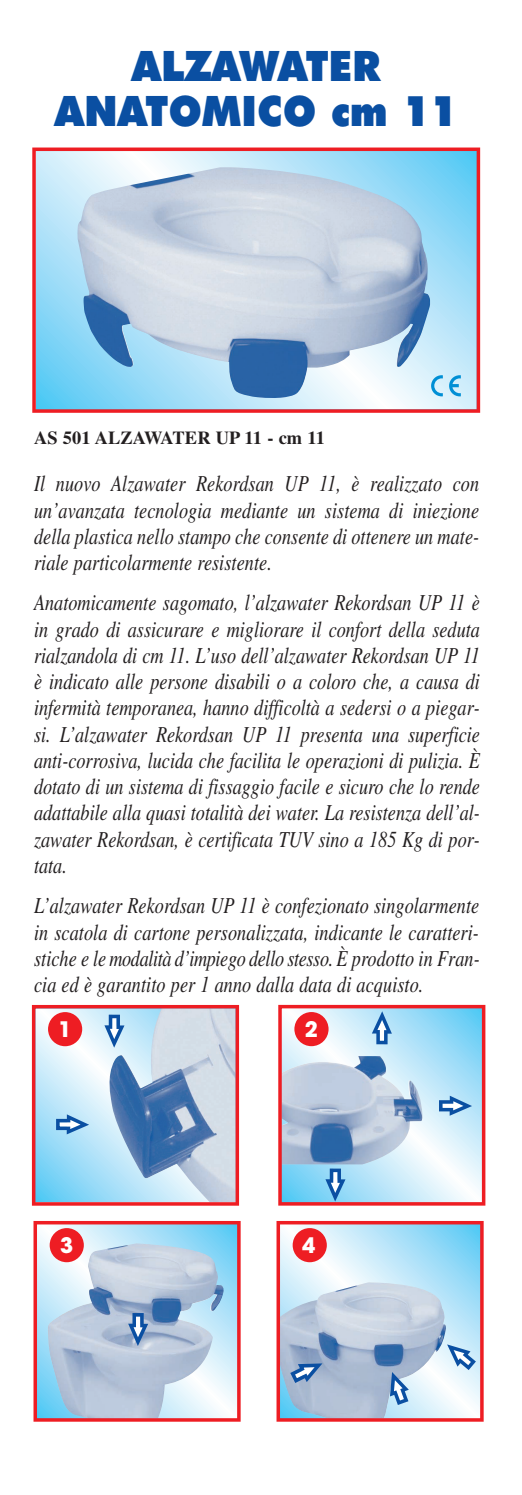
<style>
.page{position:relative;width:522px;height:1495px;background:#fff}
.page>*{position:absolute;margin:0;border:0;box-sizing:border-box;transform-origin:0 0}
.t1{font:900 42px/45.5px "Futura BT";color:#0a4fa2;text-align:center;scale:.95 1}
.t2{font:italic 22.75px/26.2px "Times";letter-spacing:.005em;color:#231f20;text-align:justify;scale:.8 1}
.t3{font:700 21.18px "Avant Garde";color:#fff}
.t4{font:700 18.38px "Times";letter-spacing:.005em;color:#231f20}
</style>
<div class="page">
<svg style="left:32px;top:147px;width:448px;height:266px;background:#b3cadf"></svg>
<svg style="left:33px;top:1221px;width:207px;height:200px;background:#bac4d7"></svg>
<svg style="left:278px;top:1005px;width:207px;height:200px;background:#b9c9dd"></svg>
<svg style="left:32px;top:1005px;width:207px;height:200px;background:#b1bfd5"></svg>
<svg style="left:276px;top:1221px;width:207px;height:200px;background:#bec8da"></svg>
<div style="left:48px;top:1012px;width:34px;height:34px;background:#ee1d23;border-radius:50%"></div>
<div style="left:294px;top:1012px;width:34px;height:34px;background:#ee1d23;border-radius:50%"></div>
<div style="left:50px;top:1228px;width:34px;height:34px;background:#ee1d23;border-radius:50%"></div>
<div style="left:292px;top:1228px;width:35px;height:34px;background:#ee1d23;border-radius:50%"></div>
<svg style="left:371px;top:1011px;width:21px;height:33px"></svg>
<svg style="left:325px;top:1168px;width:20px;height:33px"></svg>
<svg style="left:439px;top:1095px;width:33px;height:20px"></svg>
<svg style="left:104px;top:1014px;width:20px;height:33px"></svg>
<svg style="left:56px;top:1114px;width:33px;height:20px"></svg>
<svg style="left:128px;top:1313px;width:20px;height:33px"></svg>
<svg style="left:290px;top:1363px;width:32px;height:20px"></svg>
<svg style="left:447px;top:1344px;width:28px;height:26px"></svg>
<svg style="left:390px;top:1372px;width:18px;height:33px"></svg>
<svg style="left:449px;top:375px;width:11px;height:21px"></svg>
<svg style="left:431px;top:375px;width:11px;height:21px"></svg>
<h1 class="t1" style="left:55px;top:43px;width:425px">ALZAWATER<br>ANATOMICO cm 11</h1>
<p class="t4" style="left:34px;top:427px;width:292px">AS 501 ALZAWATER UP 11 - cm 11</p>
<p class="t2" style="left:34px;top:470px;width:558px">Il nuovo Alzawater Rekordsan UP 11, è realizzato con un’avanzata tecnologia mediante un sistema di iniezione della plastica nello stampo che consente di ottenere un mate&shy;riale particolarmente resistente.</p>
<p class="t2" style="left:34px;top:589px;width:559px">Anatomicamente sagomato, l’alzawater Rekordsan UP 11 è in grado di assicurare e migliorare il confort della seduta rialzandola di cm 11. L’uso dell’alzawater Rekordsan UP 11 è indicato alle persone disabili o a coloro che, a causa di infermità temporanea, hanno difficoltà a sedersi o a piegar&shy;si. L’alzawater Rekordsan UP 11 presenta una superficie anti-corrosiva, lucida che facilita le operazioni di pulizia. È dotato di un sistema di fissaggio facile e sicuro che lo rende adattabile alla quasi totalità dei water. La resistenza dell’al&shy;zawater Rekordsan, è certificata TUV sino a 185 Kg di por&shy;tata.</p>
<p class="t2" style="left:34px;top:892px;width:558px">L’alzawater Rekordsan UP 11 è confezionato singolarmente in scatola di cartone personalizzata, indicante le caratteri&shy;stiche e le modalità d’impiego dello stesso. È prodotto in Fran&shy;cia ed è garantito per 1 anno dalla data di acquisto.</p>
<p class="t3" style="left:58px;top:1015px;width:15px">1</p>
<p class="t3" style="left:305px;top:1015px;width:15px">2</p>
<p class="t3" style="left:60px;top:1231px;width:15px">3</p>
<p class="t3" style="left:302px;top:1231px;width:15px">4</p>
</div>
